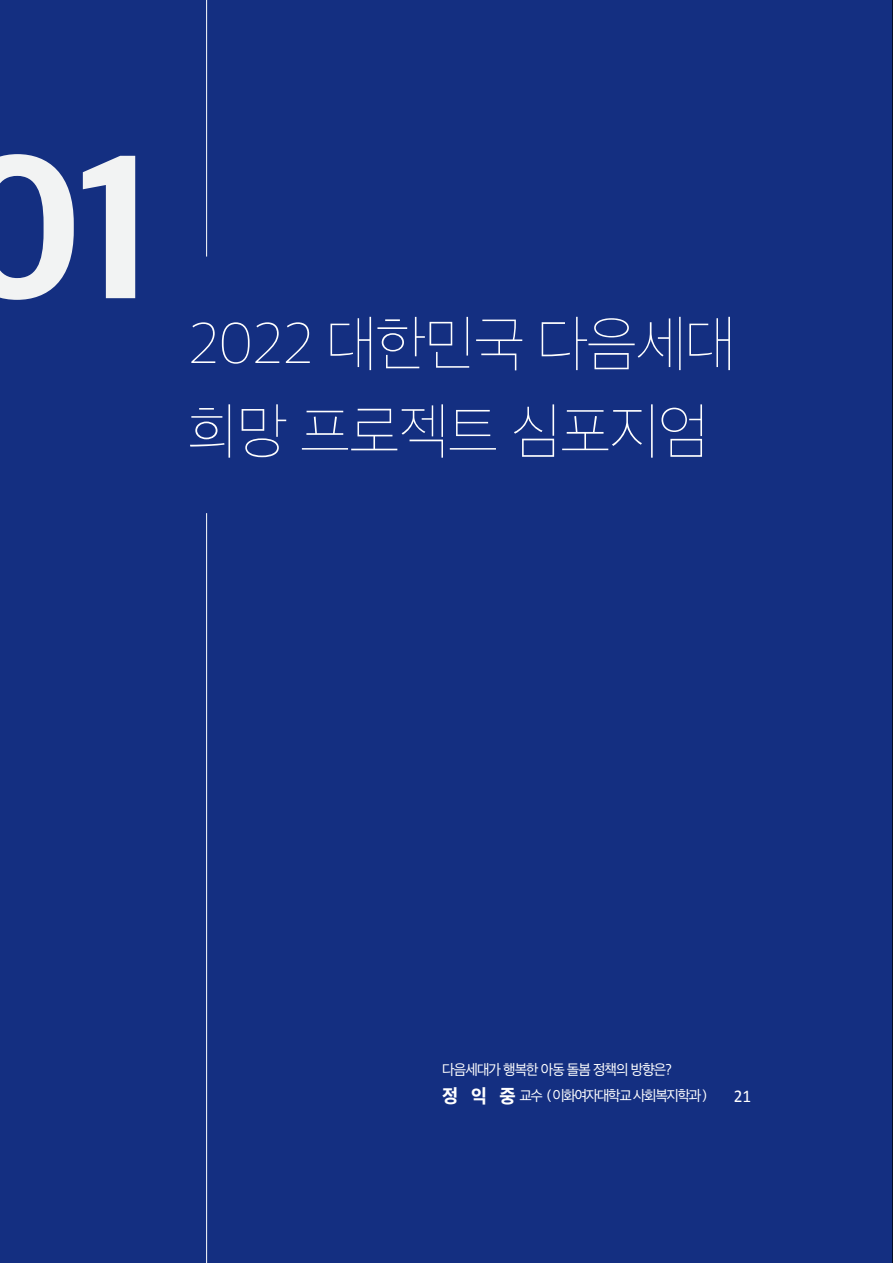
<style>
.page{position:relative;width:893px;height:1263px;background:#142f81}
.page>*{position:absolute;margin:0;border:0;box-sizing:border-box;transform-origin:0 0}
.t1{font:800 205.5px "Apple SD Gothic Neo";color:#f2f3f3}
.t2{font:100 61.5px/87.4px "Apple SD Gothic Neo";letter-spacing:-.03em;color:#fff;scale:.96 1}
.t3{font:18px "Calibri";color:#fff;scale:.96 1}
.t4{font:15px/26.2px "Apple SD Gothic Neo";letter-spacing:-.075em;color:#fff;scale:.96 1}
.s1{font-weight:800;font-size:19.5px}
</style>
<div class="page">
<hr style="left:206px;top:0;width:1px;height:257px;background:#fff">
<hr style="left:206px;top:513px;width:1px;height:750px;background:#fff">
<h1 class="t1" style="left:-49px;top:121px;width:204px">01</h1>
<h2 class="t2" style="left:187px;top:304px;width:573px">2022 대한민국 다음세대 희망 프로젝트 심포지엄</h2>
<p class="t4" style="left:442px;top:1057px;width:277px">다음세대가 행복한 아동 돌봄 정책의 방향은?<br><span class="s1">정 익 중</span> 교수 ( 이화여자대학교 사회복지학과 )</p>
<p class="t3" style="left:734px;top:1085px;width:20px">21</p>
</div>
